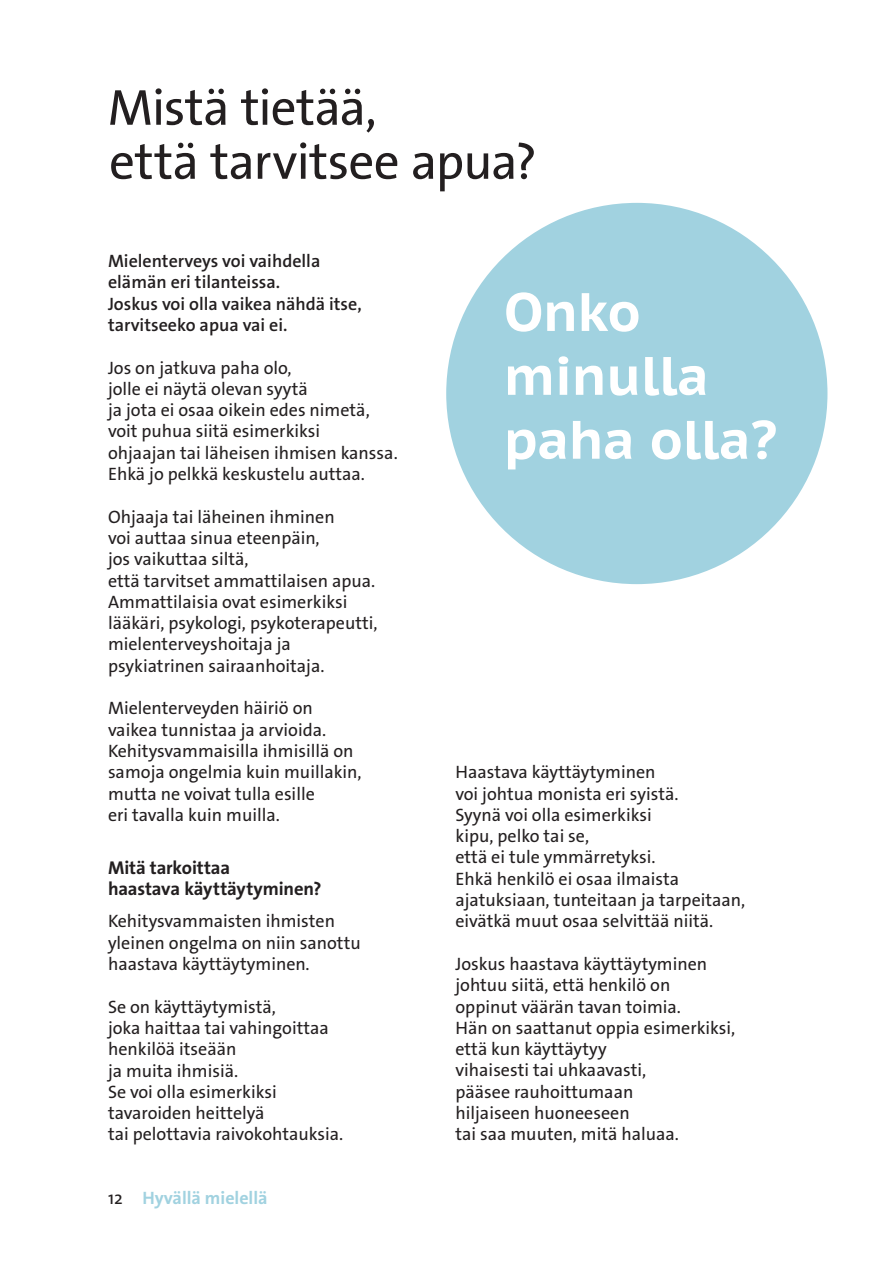
<style>
.page{position:relative;width:893px;height:1263px;background:#fff}
.page>*{position:absolute;margin:0;border:0;box-sizing:border-box;transform-origin:0 0}
.t1{font:700 54px/63.9px "PT Sans Caption";color:#fff}
.t2{font:51px/54px "The Sans Os F";letter-spacing:-.015em;color:#231f20}
.t3{font:700 18.6px/21.3px "The Sans Os F";letter-spacing:-.005em;color:#231f20}
.t4{font:18px/21.3px "The Sans Os F";color:#231f20}
.t5{font:600 18px/21.3px "The Sans Os F";color:#231f20}
.t6{font:700 18px "The Sans Os F";color:#a1d2e0}
.s1{font-weight:400;color:#231f20}
</style>
<div class="page">
<div style="left:446px;top:203px;width:381px;height:381px;background:#a1d2e0;border-radius:50%"></div>
<h2 class="t2" style="left:108px;top:81px;width:431px">Mistä tietää,<br>että tarvitsee apua?</h2>
<p class="t5" style="left:108px;top:250px;width:255px">Mielenterveys voi vaihdella elämän eri tilanteissa.<br>Joskus voi olla vaikea nähdä itse, tarvitseeko apua vai ei.</p>
<p class="t4" style="left:108px;top:357px;width:291px">Jos on jatkuva paha olo,<br>jolle ei näytä olevan syytä<br>ja jota ei osaa oikein edes nimetä, voit puhua siitä esimerkiksi<br>ohjaajan tai läheisen ihmisen kanssa.<br>Ehkä jo pelkkä keskustelu auttaa.</p>
<p class="t4" style="left:108px;top:506px;width:271px">Ohjaaja tai läheinen ihminen<br>voi auttaa sinua eteenpäin,<br>jos vaikuttaa siltä,<br>että tarvitset ammattilaisen apua.<br>Ammattilaisia ovat esimerkiksi lääkäri, psykologi, psykoterapeutti, mielenterveyshoitaja ja psykiatrinen sairaanhoitaja.</p>
<p class="t4" style="left:108px;top:698px;width:255px">Mielenterveyden häiriö on vaikea tunnistaa ja arvioida.<br>Kehitysvammaisilla ihmisillä on samoja ongelmia kuin muillakin, mutta ne voivat tulla esille<br>eri tavalla kuin muilla.</p>
<p class="t3" style="left:108px;top:857px;width:215px">Mitä tarkoittaa<br>haastava käyttäytyminen?</p>
<p class="t4" style="left:108px;top:911px;width:254px">Kehitysvammaisten ihmisten yleinen ongelma on niin sanottu haastava käyttäytyminen.</p>
<p class="t4" style="left:108px;top:996px;width:237px">Se on käyttäytymistä,<br>joka haittaa tai vahingoittaa henkilöä itseään<br>ja muita ihmisiä.<br>Se voi olla esimerkiksi tavaroiden heittelyä<br>tai pelottavia raivokohtauksia.</p>
<p class="t6" style="left:108px;top:1187px;width:161px"><span class="s1">12</span> Hyvällä mielellä</p>
<h1 class="t1" style="left:504px;top:279px;width:274px">Onko minulla paha olla?</h1>
<p class="t4" style="left:455px;top:762px;width:291px">Haastava käyttäytyminen<br>voi johtua monista eri syistä.<br>Syynä voi olla esimerkiksi<br>kipu, pelko tai se,<br>että ei tule ymmärretyksi.<br>Ehkä henkilö ei osaa ilmaista ajatuksiaan, tunteitaan ja tarpeitaan, eivätkä muut osaa selvittää niitä.</p>
<p class="t4" style="left:455px;top:953px;width:281px">Joskus haastava käyttäytyminen johtuu siitä, että henkilö on oppinut väärän tavan toimia.<br>Hän on saattanut oppia esimerkiksi, että kun käyttäytyy<br>vihaisesti tai uhkaavasti,<br>pääsee rauhoittumaan<br>hiljaiseen huoneeseen<br>tai saa muuten, mitä haluaa.</p>
</div>
